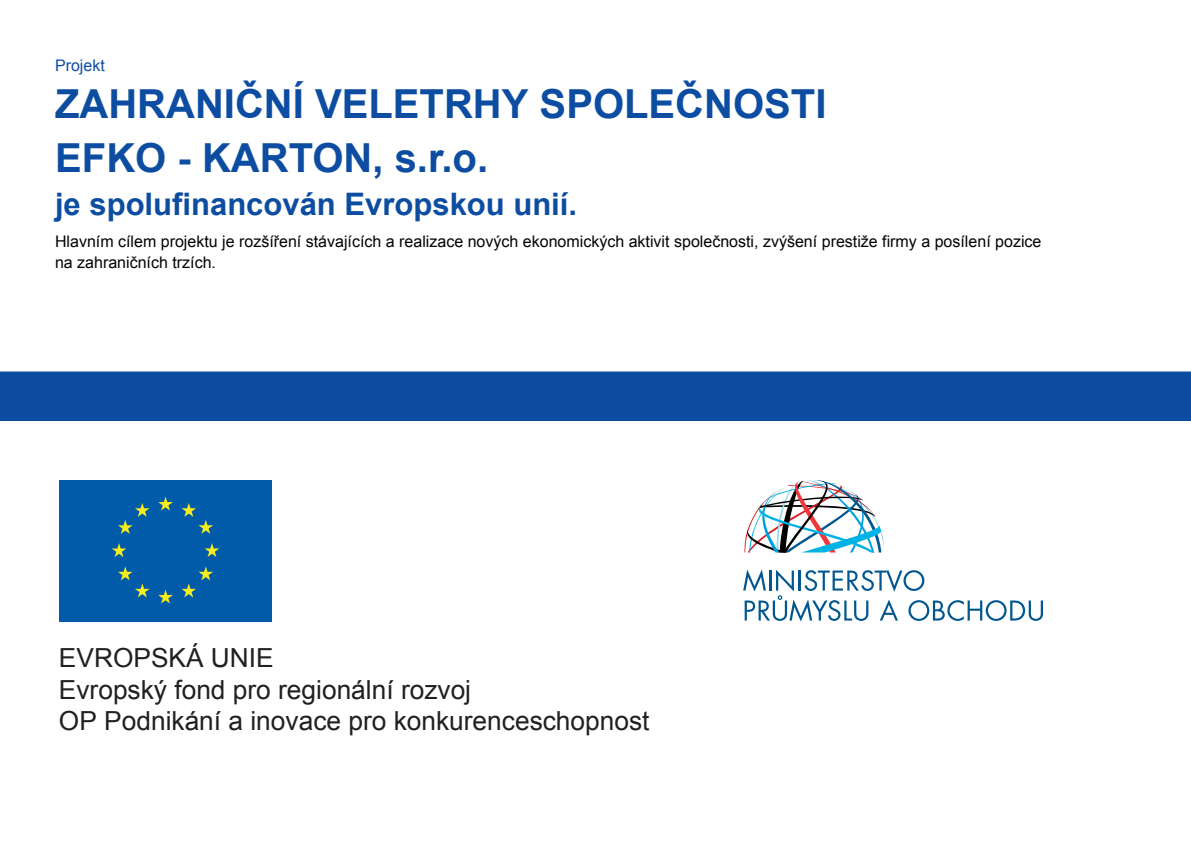
<style>
.page{position:relative;width:1191px;height:842px;background:#fff}
.page>*{position:absolute;margin:0;border:0;box-sizing:border-box;transform-origin:0 0}
.t1{font:700 40px/50.9px "Arial";color:#0d4da1}
.t2{font:700 31px "Arial";color:#0d4da1}
.t3{font:26.3px/31.5px "Arial";color:#231f20}
.t4{font:16px/20.4px "Arial";color:#040503}
.t5{font:16px "Arial";color:#0d4da1}
</style>
<div class="page">
<div style="left:0;top:371px;width:1191px;height:50px;background:#0d4da1"></div>
<div style="left:59px;top:480px;width:213px;height:141px;background:#015ba8"></div>
<svg style="left:158px;top:497px;width:15px;height:14px"></svg>
<svg style="left:118px;top:503px;width:32px;height:31px"></svg>
<svg style="left:112px;top:543px;width:14px;height:14px"></svg>
<svg style="left:118px;top:566px;width:32px;height:31px"></svg>
<svg style="left:158px;top:590px;width:15px;height:14px"></svg>
<svg style="left:181px;top:566px;width:32px;height:31px"></svg>
<svg style="left:205px;top:543px;width:14px;height:14px"></svg>
<svg style="left:181px;top:503px;width:32px;height:31px"></svg>
<svg style="left:743px;top:569px;width:300px;height:52px"></svg>
<svg style="left:744px;top:480px;width:140px;height:72px"></svg>
<p class="t5" style="left:55px;top:55px;width:51px">Projekt</p>
<h1 class="t1" style="left:55px;top:80px;width:919px">ZAHRANIČNÍ VELETRHY SPOLEČNOSTI EFKO -<br>KARTON, S.R.O.</h1>
<h2 class="t2" style="left:55px;top:184px;width:523px">je spolufinancován Evropskou unií.</h2>
<p class="t4" style="left:55px;top:232px;width:988px">Hlavním cílem projektu je rozšíření stávajících a realizace nových ekonomických aktivit společnosti, zvýšení prestiže firmy a posílení pozice na zahraničních trzích.</p>
<h1 class="t1" style="left:55px;top:133px;width:434px">EFKO - KARTON, s.r.o.</h1>
<h3 class="t3" style="left:59px;top:642px;width:592px">EVROPSKÁ UNIE<br>Evropský fond pro regionální rozvoj<br>OP Podnikání a inovace pro konkurenceschopnost</h3>
</div>
